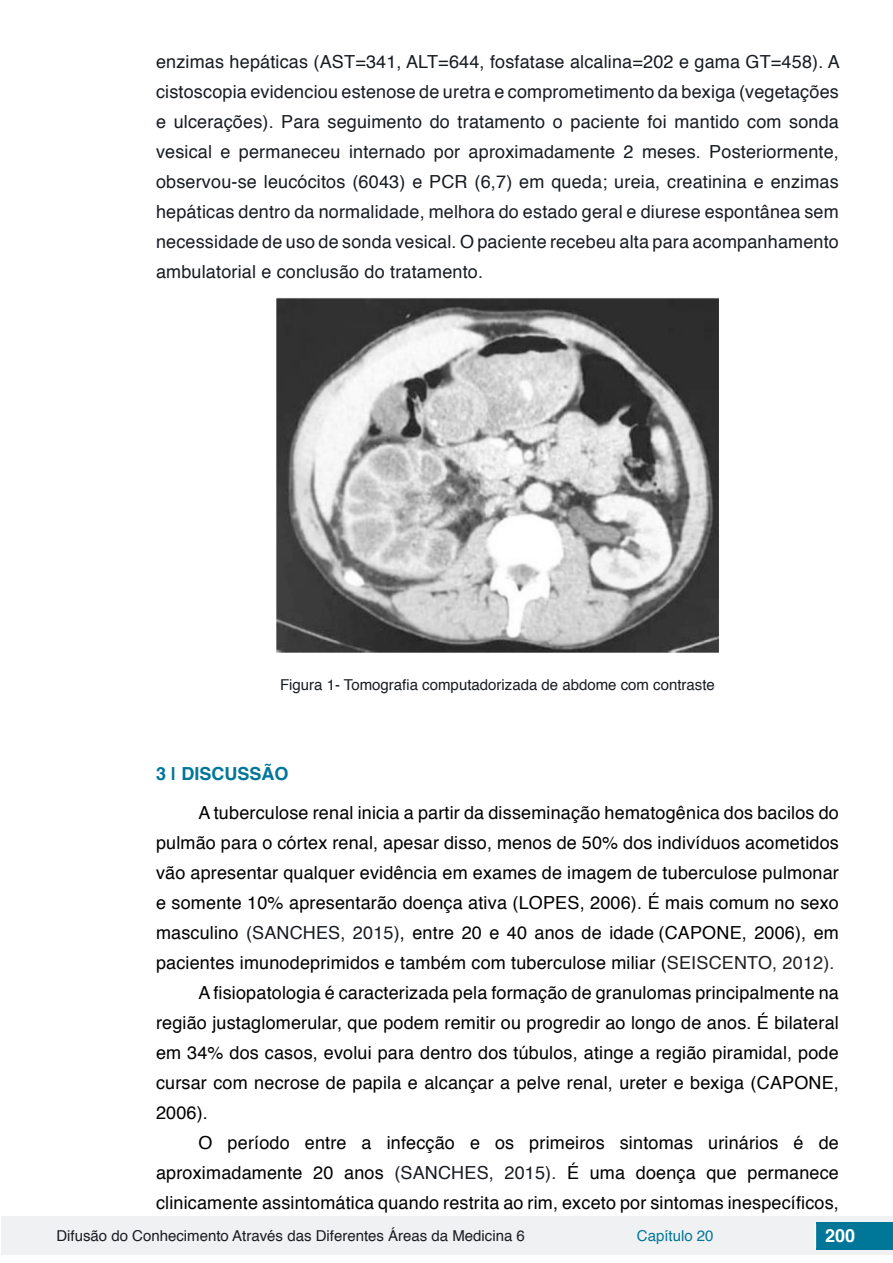
<style>
.page{position:relative;width:893px;height:1263px;background:#fff}
.page>*{position:absolute;margin:0;border:0;box-sizing:border-box;transform-origin:0 0}
.txt{font:18px/30px "Helvetica";letter-spacing:.01em;color:#000;text-align:justify}
.txt-2{font:18px/30px "Helvetica";letter-spacing:.01em;color:#181c21;text-align:justify}
.t1{font:700 18px "Helvetica";color:#007699}
.t2{font:700 18px "Helvetica";color:#fff}
.ref_tabelas{font:15px "Helvetica";color:#181c21}
.t3{font:15px "Helvetica";color:#007699}
.s1{color:#181c21}
.s2{color:#222}
</style>
<div class="page">
<div style="left:1px;top:1216px;width:891px;height:38px;background:#f0f1f2"></div>
<div style="left:816px;top:1222px;width:77px;height:27px;background:#007699"></div>
<svg style="left:815px;top:1224px;width:1px;height:24px"></svg>
<img style="left:276px;top:298px;width:443px;height:355px">
<p class="txt-2" style="left:156px;top:47px;width:685px">enzimas hepáticas (AST=341, ALT=644, fosfatase alcalina=202 e gama GT=458). A cistoscopia evidenciou estenose de uretra e comprometimento da bexiga (vegetações e ulcerações). Para seguimento do tratamento o paciente foi mantido com sonda vesical e permaneceu internado por aproximadamente 2 meses. Posteriormente, observou-se leucócitos (6043) e PCR (6,7) em queda; ureia, creatinina e enzimas hepáticas dentro da normalidade, melhora do estado geral e diurese espontânea sem necessidade de uso de sonda vesical. O paciente recebeu alta para acompanhamento ambulatorial e conclusão do tratamento.</p>
<p class="ref_tabelas" style="left:280px;top:673px;width:436px">Figura 1- Tomografia computadorizada de abdome com contraste</p>
<p class="t1" style="left:156px;top:759px;width:134px">3 | DISCUSSÃO</p>
<p class="txt" style="left:156px;top:798px;width:684px;text-indent:43px">A tuberculose renal inicia a partir da disseminação hematogênica dos bacilos do pulmão para o córtex renal, apesar disso, menos de 50% dos indivíduos acometidos vão apresentar qualquer evidência em exames de imagem de tuberculose pulmonar e somente 10% apresentarão doença ativa (LOPES, 2006). É mais comum no sexo masculino <span class="s1">(SANCHES, 2015)</span>, entre 20 e 40 anos de idade (CAPONE, 2006), em pacientes imunodeprimidos e também com tuberculose miliar (<span class="s2">SEISCENTO, 2012).</span></p>
<p class="txt" style="left:156px;top:978px;width:684px;text-indent:43px">A fisiopatologia é caracterizada pela formação de granulomas principalmente na região justaglomerular, que podem remitir ou progredir ao longo de anos. É bilateral em 34% dos casos, evolui para dentro dos túbulos, atinge a região piramidal, pode cursar com necrose de papila e alcançar a pelve renal, ureter e bexiga (CAPONE, 2006).</p>
<p class="txt" style="left:156px;top:1128px;width:684px;text-indent:43px">O período entre a infecção e os primeiros sintomas urinários é de aproximadamente 20 anos <span class="s1">(SANCHES, 2015).</span> É uma doença que permanece clinicamente assintomática quando restrita ao rim, exceto por sintomas inespecíficos,</p>
<p class="ref_tabelas" style="left:56px;top:1224px;width:470px">Difusão do Conhecimento Através das Diferentes Áreas da Medicina 6</p>
<p class="t3" style="left:637px;top:1224px;width:78px">Capítulo 20</p>
<p class="t2" style="left:825px;top:1221px;width:32px">200</p>
</div>
